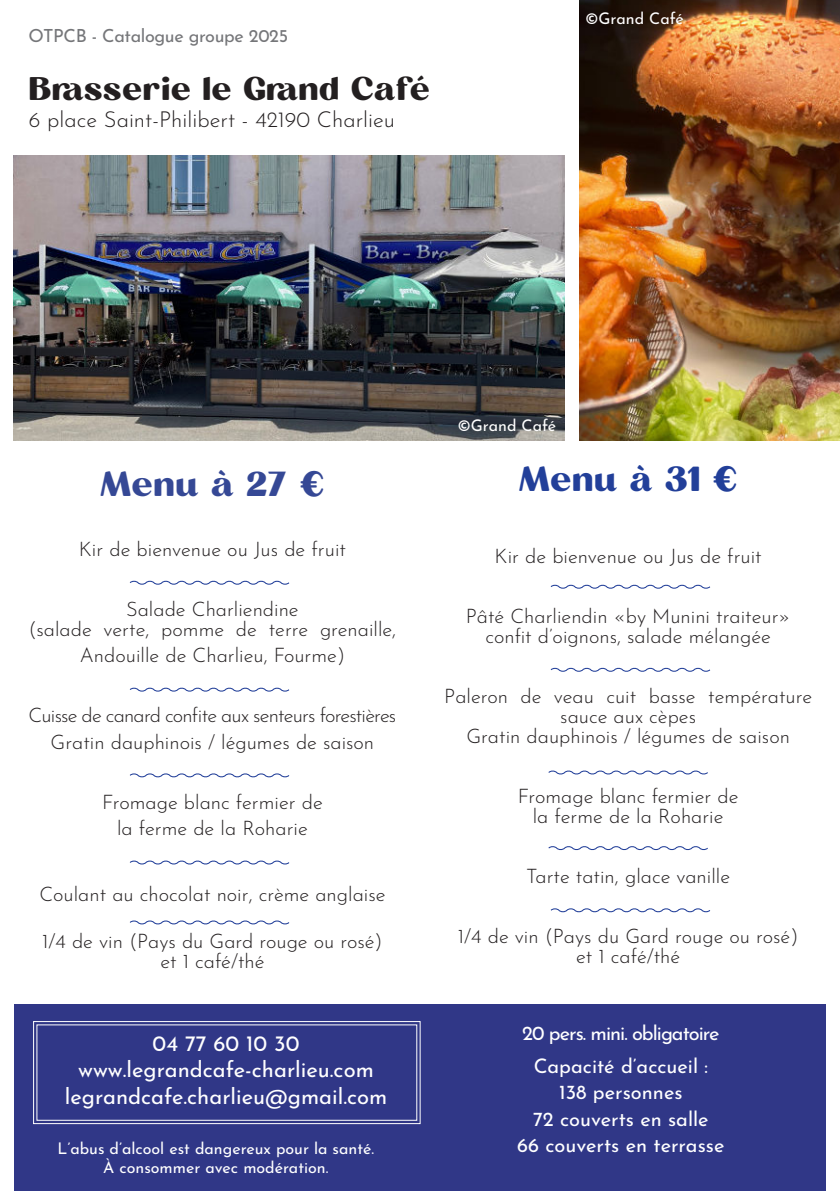
<style>
.page{position:relative;width:840px;height:1191px;background:#fff}
.page>*{position:absolute;margin:0;border:0;box-sizing:border-box;transform-origin:0 0}
.t1{font:34px "Milgran";letter-spacing:.005em;color:#354895}
.t2{font:34px "Milgran";letter-spacing:.005em;color:#223f99}
.t3{font:32px "Milgran";letter-spacing:.005em;color:#231f20}
.t4{font:22px/26.4px "Josefin Sans";color:#fff;text-align:center}
.t5{font:300 22px "Josefin Sans";color:#231f20}
.t6{font:300 20px/20px "Josefin Sans";color:#231f20;text-align:center}
.t7{font:20px/26.4px "Josefin Sans";color:#fff;text-align:center}
.t8{font:300 20px/26.4px "Josefin Sans";letter-spacing:-.04em;color:#231f20;text-align:center}
.t9{font:20px "Josefin Sans";letter-spacing:-.05em;color:#fff}
.t10{font:18px "Josefin Sans";letter-spacing:-.02em;color:#757679}
.t11{font:16px/19.2px "Josefin Sans";color:#fff;text-align:center}
</style>
<div class="page">
<img style="left:14px;top:155px;width:550px;height:285px">
<img style="left:579px;top:0;width:260px;height:440px">
<div style="left:14px;top:1004px;width:810px;height:187px;background:#303787"></div>
<svg style="left:33px;top:1021px;width:387px;height:103px"></svg>
<svg style="left:129px;top:580px;width:161px;height:5px"></svg>
<svg style="left:129px;top:687px;width:161px;height:5px"></svg>
<svg style="left:130px;top:773px;width:160px;height:5px"></svg>
<svg style="left:129px;top:860px;width:161px;height:5px"></svg>
<svg style="left:129px;top:920px;width:161px;height:5px"></svg>
<svg style="left:550px;top:584px;width:161px;height:5px"></svg>
<svg style="left:550px;top:667px;width:161px;height:5px"></svg>
<svg style="left:548px;top:770px;width:160px;height:5px"></svg>
<svg style="left:548px;top:846px;width:160px;height:5px"></svg>
<svg style="left:550px;top:908px;width:161px;height:5px"></svg>
<p class="t10" style="left:29px;top:23px;width:261px">OTPCB - Catalogue groupe 2025</p>
<h2 class="t3" style="left:29px;top:70px;width:402px">Brasserie le Grand Café</h2>
<p class="t5" style="left:29px;top:103px;width:367px">6 place Saint-Philibert - 42190 Charlieu</p>
<p class="t11" style="left:584px;top:8px;width:100px">©Grand Café</p>
<h1 class="t1" style="left:100px;top:463px;width:226px">Menu à 27 €</h1>
<p class="t6" style="left:79px;top:537px;width:268px">Kir de bienvenue ou Jus de fruit</p>
<p class="t6" style="left:29px;top:600px;width:369px">Salade Charliendine<br>(salade verte, pomme de terre grenaille,</p>
<p class="t6" style="left:80px;top:646px;width:266px">Andouille de Charlieu, Fourme)</p>
<p class="t8" style="left:29px;top:700px;width:369px">Cuisse de canard confite aux senteurs forestières<br>Gratin dauphinois / légumes de saison</p>
<p class="t6" style="left:102px;top:786px;width:222px;line-height:26.4px">Fromage blanc fermier de la ferme de la Roharie</p>
<p class="t6" style="left:39px;top:885px;width:347px">Coulant au chocolat noir, crème anglaise</p>
<p class="t6" style="left:42px;top:932px;width:342px">1/4 de vin (Pays du Gard rouge ou rosé) et 1 café/thé</p>
<p class="t4" style="left:65px;top:1028px;width:324px">04 77 60 10 30 www.legrandcafe-charlieu.com legrandcafe.charlieu@gmail.com</p>
<p class="t11" style="left:57px;top:1137px;width:318px">L’abus d’alcool est dangereux pour la santé.<br>À consommer avec modération.</p>
<p class="t11" style="left:457px;top:415px;width:100px">©Grand Café</p>
<h1 class="t2" style="left:518px;top:459px;width:221px">Menu à 31 €</h1>
<p class="t6" style="left:494px;top:544px;width:268px">Kir de bienvenue ou Jus de fruit</p>
<p class="t6" style="left:465px;top:607px;width:326px">Pâté Charliendin «by Munini traiteur» confit d’oignons, salade mélangée</p>
<p class="t6" style="left:444px;top:687px;width:369px">Paleron de veau cuit basse température sauce aux cèpes<br>Gratin dauphinois / légumes de saison</p>
<p class="t6" style="left:517px;top:784px;width:222px">Fromage blanc fermier de la ferme de la Roharie</p>
<p class="t6" style="left:526px;top:867px;width:205px">Tarte tatin, glace vanille</p>
<p class="t6" style="left:457px;top:927px;width:342px">1/4 de vin (Pays du Gard rouge ou rosé) et 1 café/thé</p>
<p class="t9" style="left:522px;top:1017px;width:199px">20 pers. mini. obligatoire</p>
<p class="t7" style="left:551px;top:1026px;width:129px">100 personnes</p>
<p class="t7" style="left:517px;top:1051px;width:208px">Capacité d’accueil :<br>138 personnes<br>72 couverts en salle<br>66 couverts en terrasse</p>
</div>
